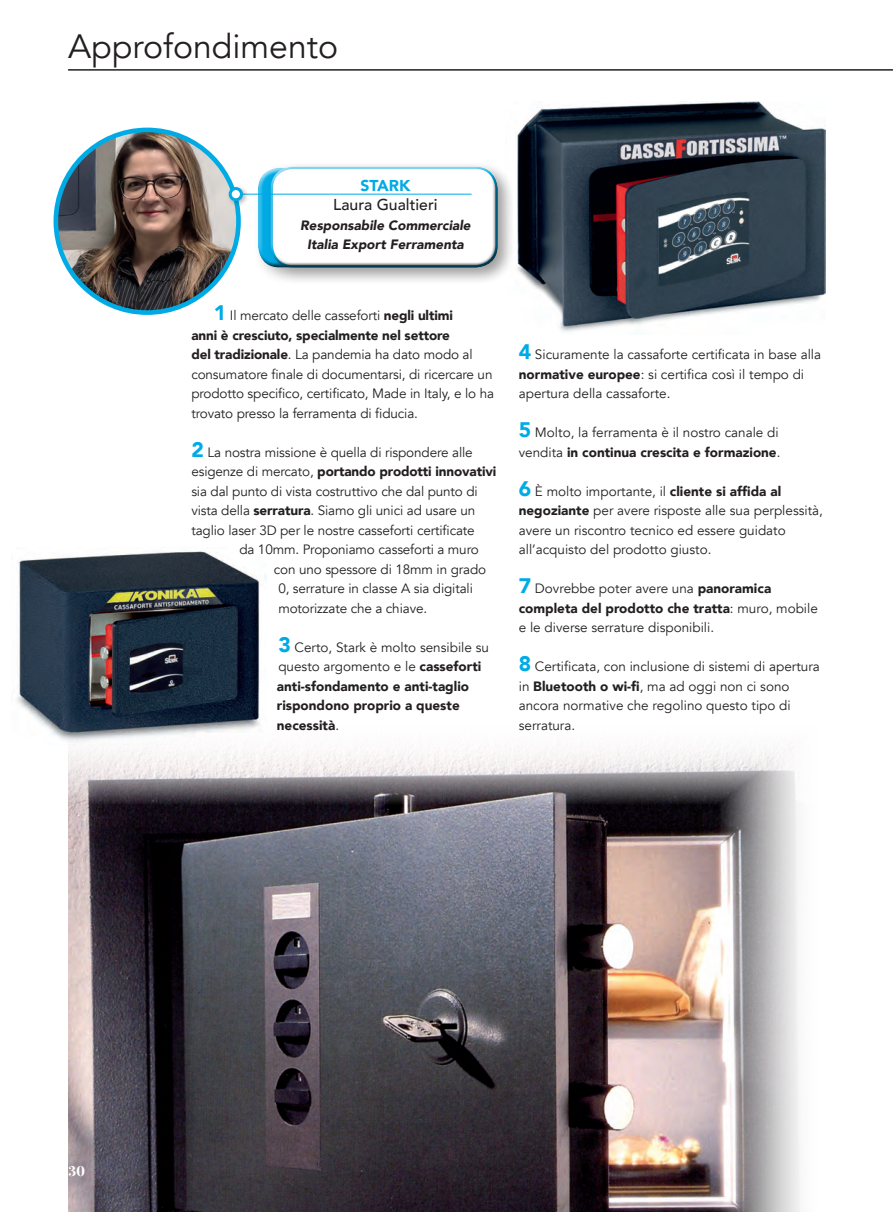
<style>
.page{position:relative;width:893px;height:1212px;background:#fff}
.page>*{position:absolute;margin:0;border:0;box-sizing:border-box;transform-origin:0 0}
.t1{font:33.75px "Avenir";color:#231f20}
.TESTO{font:500 15.75px "Avenir";color:#231f20}
.TESTO-2{font:900 15.75px "Avenir";color:#00abe5}
.t2{font:700 15px "Bodoni Svty Two ITCTT";color:#fff}
.TESTO-3{font:13.5px/19.5px "Avenir";letter-spacing:-.01em;color:#231f20}
.TESTO-4{font:900 13.5px/19.5px "Avenir";color:#231f20}
.TESTO-5{font:italic 900 13.5px "Avenir";color:#231f20}
.s1{font-weight:900;font-size:21px;color:#00abe5}
.s2{font-weight:900}
.s3{font-weight:400}
.s4{font-size:21px;color:#00abe5}
</style>
<div class="page">
<img style="left:16px;top:551px;width:251px;height:190px">
<img style="left:68px;top:720px;width:732px;height:492px">
<img style="left:517px;top:102px;width:308px;height:230px">
<hr style="left:68px;top:69px;width:825px;height:2px;background:#231f20">
<div style="left:258px;top:173px;width:241px;height:94px;background:#231f20;opacity:.75"></div>
<div style="left:265px;top:161px;width:250px;height:124px;background:#231f20;opacity:.25"></div>
<div style="left:270px;top:164px;width:228px;height:95px;background:#fff;opacity:.75"></div>
<div style="left:270px;top:173px;width:229px;height:94px;background:#231f20;opacity:.75"></div>
<img style="left:56px;top:130px;width:182px;height:183px;border-radius:91px">
<div style="left:54px;top:128px;width:187px;height:187px;border:5px solid #00abe5;border-radius:50%"></div>
<hr style="left:238px;top:194px;width:234px;height:1px;background:#00abe5">
<div style="left:227px;top:185px;width:22px;height:23px;background:#231f20;opacity:.33"></div>
<div style="left:230px;top:189px;width:11px;height:11px;background:#fff;border-radius:50%"></div>
<div style="left:229px;top:187px;width:14px;height:14px;border:3px solid #00abe5;border-radius:50%"></div>
<p class="t1" style="left:68px;top:27px;width:271px">Approfondimento</p>
<p class="TESTO-2" style="left:361px;top:172px;width:51px">STARK</p>
<p class="TESTO" style="left:333px;top:191px;width:106px">Laura Gualtieri</p>
<p class="TESTO-5" style="left:300px;top:214px;width:172px">Responsabile Commerciale</p>
<p class="TESTO-5" style="left:307px;top:233px;width:158px">Italia Export Ferramenta</p>
<p class="TESTO-3" style="left:191px;top:306px;width:304px;text-indent:23px"><span class="s1">1</span> Il mercato delle casseforti <span class="s2">negli ultimi<br>anni è cresciuto, specialmente nel settore<br>del tradizionale</span>. La pandemia ha dato modo al consumatore finale di documentarsi, di ricercare un prodotto specifico, certificato, Made in Italy, e lo ha trovato presso la ferramenta di fiducia.</p>
<p class="TESTO-3" style="left:191px;top:443px;width:283px"><span class="s1">2</span> La nostra missione è quella di rispondere alle</p>
<p class="TESTO-4" style="left:191px;top:462px;width:306px"><span class="s3">esigenze di mercato,</span> portando prodotti innovativi</p>
<p class="TESTO-3" style="left:191px;top:482px;width:288px">sia dal punto di vista costruttivo che dal punto di</p>
<p class="TESTO-3" style="left:191px;top:501px;width:285px">vista della <span class="s2">serratura</span>. Siamo gli unici ad usare un</p>
<p class="TESTO-3" style="left:191px;top:521px;width:285px">taglio laser 3D per le nostre casseforti certificate</p>
<p class="TESTO-3" style="left:239px;top:540px;width:241px">da 10mm. Proponiamo casseforti a muro</p>
<p class="TESTO-3" style="left:274px;top:560px;width:214px">con uno spessore di 18mm in grado</p>
<p class="TESTO-3" style="left:278px;top:579px;width:196px">0, serrature in classe A sia digitali</p>
<p class="TESTO-3" style="left:278px;top:599px;width:150px">motorizzate che a chiave.</p>
<p class="TESTO-4" style="left:277px;top:637px;width:214px"><span class="s4">3</span> <span class="s3">Certo, Stark è molto sensibile su questo argomento e le</span> casseforti anti-sfondamento e anti-taglio rispondono proprio a queste necessità<span class="s3">.</span></p>
<p class="TESTO-3" style="left:519px;top:345px;width:304px"><span class="s1">4</span> Sicuramente la cassaforte certificata in base alla <span class="s2">normative europee</span>: si certifica così il tempo di apertura della cassaforte.</p>
<p class="TESTO-3" style="left:519px;top:423px;width:263px"><span class="s1">5</span> Molto, la ferramenta è il nostro canale di vendita <span class="s2">in continua crescita e formazione</span>.</p>
<p class="TESTO-3" style="left:519px;top:482px;width:306px"><span class="s1">6</span> È molto importante, il <span class="s2">cliente si affida al negoziante</span> per avere risposte alle sua perplessità, avere un riscontro tecnico ed essere guidato all’acquisto del prodotto giusto.</p>
<p class="TESTO-3" style="left:519px;top:579px;width:301px"><span class="s1">7</span> Dovrebbe poter avere una <span class="s2">panoramica completa del prodotto che tratta</span>: muro, mobile e le diverse serrature disponibili.</p>
<p class="TESTO-3" style="left:519px;top:657px;width:303px"><span class="s1">8</span> Certificata, con inclusione di sistemi di apertura in <span class="s2">Bluetooth o wi-fi</span>, ma ad oggi non ci sono ancora normative che regolino questo tipo di serratura.</p>
<p class="t2" style="left:68px;top:1159px;width:18px">30</p>
</div>
